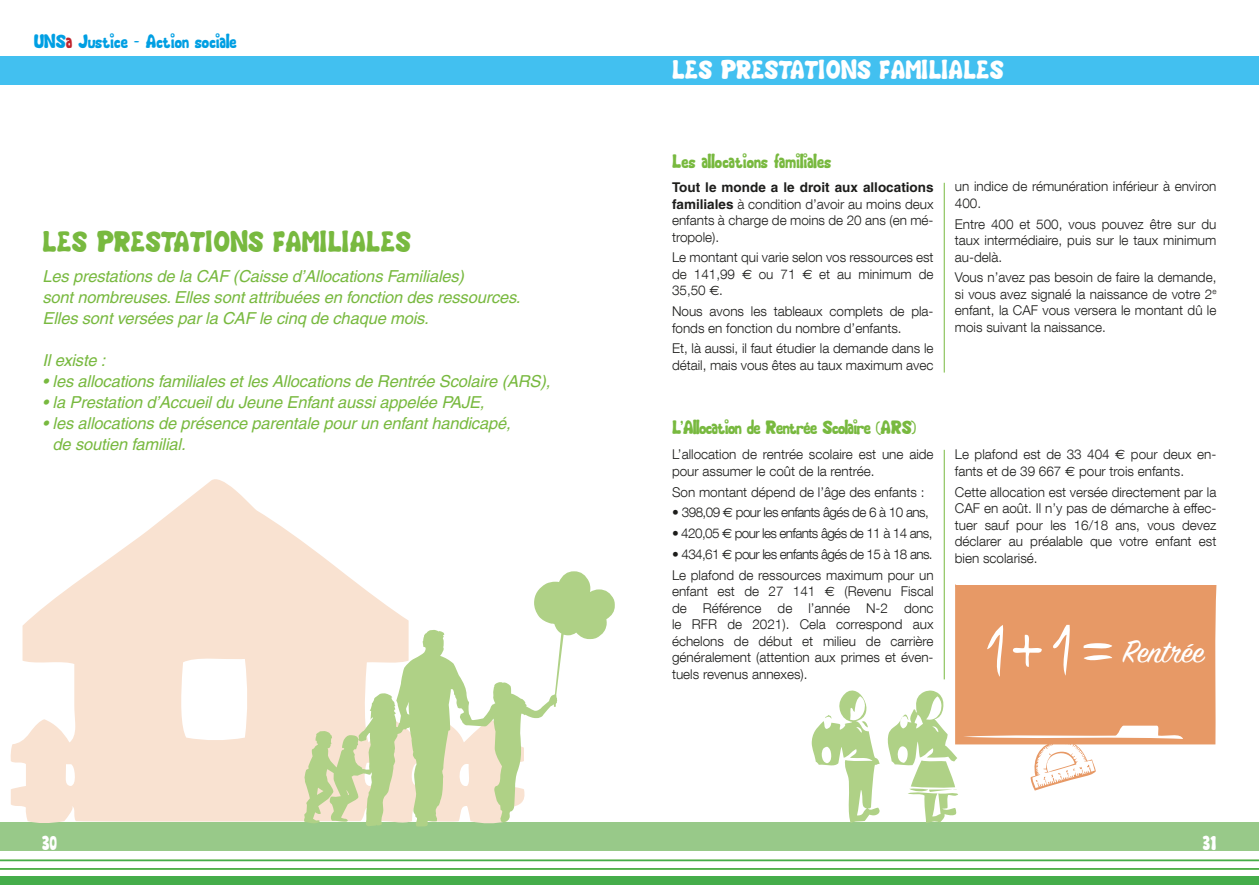
<style>
.page{position:relative;width:1259px;height:893px;background:#fff}
.page>*{position:absolute;margin:0;border:0;box-sizing:border-box;transform-origin:0 0}
.t1{font:35.1px "Sign Painter House Script";color:#fff}
.t2{font:30px "Chubby Cheeks";color:#78b93f}
.t3{font:27px "Chubby Cheeks";color:#fff}
.t4{font:21px "Chubby Cheeks";color:#fff}
.t5{font:19.5px "Chubby Cheeks";letter-spacing:-.015em;color:#78b93f}
.t6{font:19.5px "Chubby Cheeks";color:#009fe3}
.t7{font:italic 16.5px/21px "Helvetica";letter-spacing:-.01em;color:#78b93f}
.t8{font:300 13.5px/16.5px "Helvetica Neue LT Com";color:#1d1d1b;text-align:justify}
.t9{font:300 13.5px "Helvetica Neue LT Com";letter-spacing:-.045em;color:#1d1d1b}
.t10{font:300 13.5px "Helvetica Neue LT Com";letter-spacing:-.04em;color:#1d1d1b}
.t11{font:700 13.5px "Helvetica";color:#1d1d1b}
.s1{color:#c0242d}
.s2{font-family:"Helvetica";font-weight:700}
.s3{font-family:"Euro Sans";font-weight:400}
</style>
<div class="page">
<div style="left:0;top:822px;width:1259px;height:28px;background:#98c989"></div>
<svg style="left:0;top:860px;width:1259px;height:10px"></svg>
<div style="left:0;top:876px;width:1259px;height:8px;background:#45ad4a"></div>
<div style="left:0;top:57px;width:1259px;height:28px;background:#42c0f0"></div>
<svg style="left:10px;top:479px;width:348px;height:344px;fill:#f9e2d1"></svg>
<svg style="left:304px;top:731px;width:54px;height:92px;background:#cad7a2"></svg>
<svg style="left:358px;top:571px;width:257px;height:255px"></svg>
<svg style="left:811px;top:584px;width:405px;height:239px"></svg>
<hr style="left:944px;top:183px;width:1px;height:190px;background:#78b93f">
<hr style="left:944px;top:450px;width:1px;height:229px;background:#78b93f">
<h3 class="t6" style="left:34px;top:31px;width:204px">UNS<span class="s1">a</span> Justice - Action sociale</h3>
<h2 class="t2" style="left:43px;top:226px;width:370px">LES PRESTATIONS FAMILIALES</h2>
<p class="t7" style="left:43px;top:265px;width:479px">Les prestations de la CAF (Caisse d’Allocations Familiales)<br>sont nombreuses. Elles sont attribuées en fonction des ressources.<br>Elles sont versées par la CAF le cinq de chaque mois.</p>
<p class="t7" style="left:43px;top:349px;width:64px">Il existe :</p>
<p class="t7" style="left:43px;top:370px;width:509px">• les allocations familiales et les Allocations de Rentrée Scolaire (ARS),</p>
<p class="t7" style="left:43px;top:391px;width:443px">• la Prestation d’Accueil du Jeune Enfant aussi appelée PAJE,</p>
<p class="t7" style="left:53px;top:412px;width:459px;text-indent:-10px">• les allocations de présence parentale pour un enfant handicapé, de soutien familial.</p>
<h3 class="t3" style="left:672px;top:55px;width:333px">LES PRESTATIONS FAMILIALES</h3>
<h3 class="t5" style="left:672px;top:151px;width:161px">Les allocations familiales</h3>
<p class="t11" style="left:672px;top:179px;width:263px">Tout le monde a le droit aux allocations</p>
<p class="t8" style="left:672px;top:195px;width:263px"><span class="s2">familiales</span> à condition d’avoir au moins deux enfants à charge de moins de 20 ans (en mé&shy;tropole).</p>
<p class="t8" style="left:672px;top:249px;width:263px">Le montant qui varie selon vos ressources est de 141,99 <span class="s3">€</span> ou 71 <span class="s3">€</span> et au minimum de 35,50 <span class="s3">€</span>.</p>
<p class="t8" style="left:672px;top:303px;width:263px">Nous avons les tableaux complets de pla&shy;fonds en fonction du nombre d’enfants.</p>
<p class="t8" style="left:672px;top:340px;width:263px">Et, là aussi, il faut étudier la demande dans le détail, mais vous êtes au taux maximum avec</p>
<h3 class="t5" style="left:672px;top:416px;width:246px">L’Allocation de Rentrée Scolaire (ARS)</h3>
<p class="t8" style="left:672px;top:446px;width:263px">L’allocation de rentrée scolaire est une aide pour assumer le coût de la rentrée.</p>
<p class="t8" style="left:672px;top:483px;width:254px">Son montant dépend de l’âge des enfants :</p>
<p class="t10" style="left:672px;top:504px;width:258px">• 398,09 <span class="s3">€</span> pour les enfants âgés de 6 à 10 ans,</p>
<p class="t9" style="left:672px;top:525px;width:262px">• 420,05 <span class="s3">€</span> pour les enfants âgés de 11 à 14 ans,</p>
<p class="t8" style="left:672px;top:543px;width:263px;line-height:20.7px">• 434,61 <span class="s3">€</span> pour les enfants âgés de 15 à 18 ans.<br>Le plafond de ressources maximum pour un</p>
<p class="t8" style="left:672px;top:583px;width:263px">enfant est de 27 141 <span class="s3">€</span> (Revenu Fiscal de Référence de l’année N-2 donc le RFR de 2021). Cela correspond aux échelons de début et milieu de carrière généralement (attention aux primes et éven&shy;tuels revenus annexes).</p>
<p class="t8" style="left:955px;top:178px;width:263px">un indice de rémunération inférieur à environ<br>400.</p>
<p class="t8" style="left:955px;top:215px;width:263px">Entre 400 et 500, vous pouvez être sur du taux intermédiaire, puis sur le taux minimum au-delà.</p>
<p class="t8" style="left:955px;top:269px;width:263px">Vous n’avez pas besoin de faire la demande, si vous avez signalé la naissance de votre 2<sup>e </sup>enfant, la CAF vous versera le montant dû le mois suivant la naissance.</p>
<p class="t8" style="left:955px;top:446px;width:263px">Le plafond est de 33 404 <span class="s3">€</span> pour deux en&shy;fants et de 39 667 <span class="s3">€</span> pour trois enfants.</p>
<p class="t8" style="left:955px;top:483px;width:263px">Cette allocation est versée directement par la CAF en août. Il n’y pas de démarche à effec&shy;tuer sauf pour les 16/18 ans, vous devez déclarer au préalable que votre enfant est bien scolarisé.</p>
<h1 class="t1" style="left:1122px;top:630px;width:83px">Rentrée</h1>
<h3 class="t4" style="left:43px;top:832px;width:16px">30</h3>
<h3 class="t4" style="left:1203px;top:832px;width:15px">31</h3>
</div>
